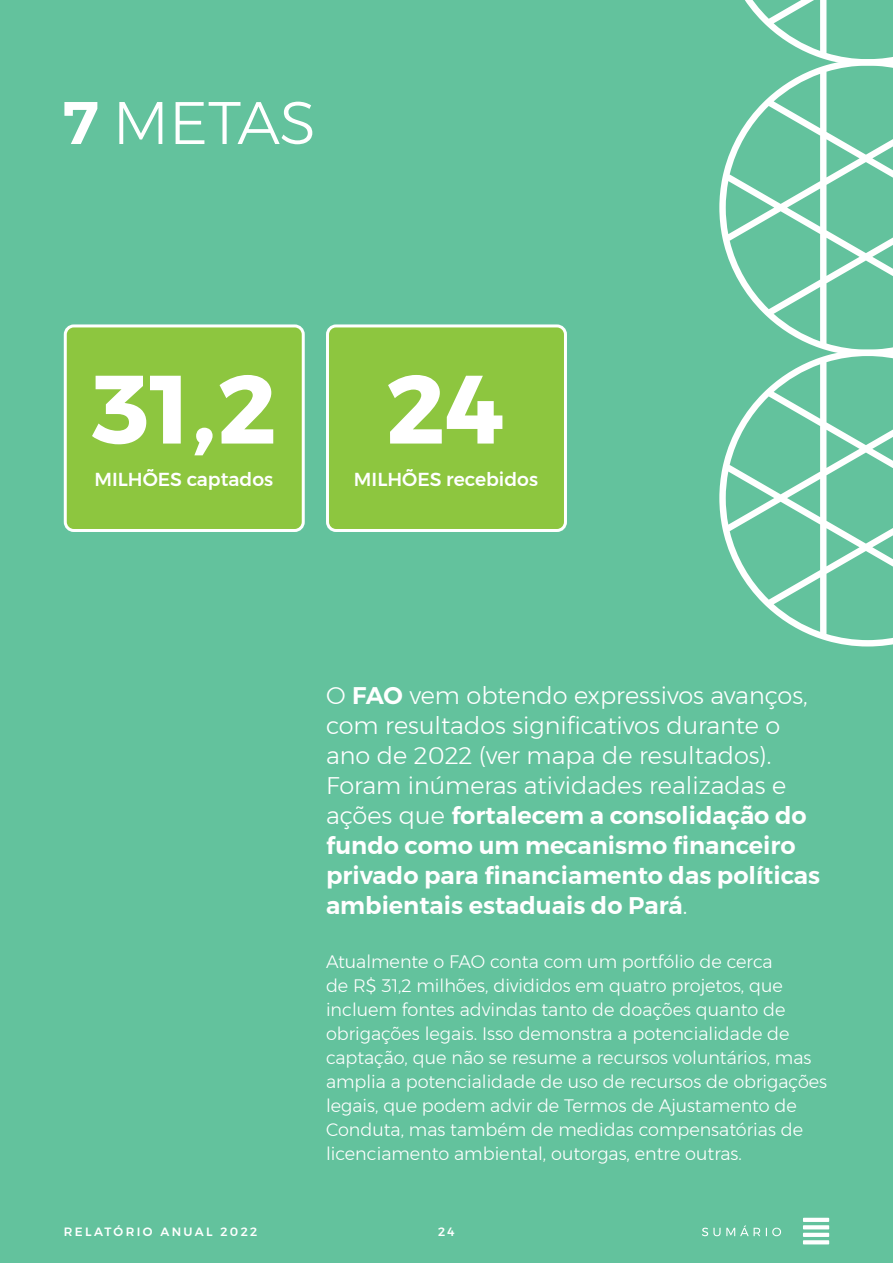
<style>
.page{position:relative;width:893px;height:1263px;background:#63c29d}
.page>*{position:absolute;margin:0;border:0;box-sizing:border-box;transform-origin:0 0}
.t1{font:700 96.75px "Montserrat";color:#fff}
.t2{font:300 60px "Montserrat";letter-spacing:-.005em;color:#fff}
.t3{font:300 24px/30px "Montserrat";color:#fff}
.t4{font:500 18.75px "Montserrat";color:#fff}
.t5{font:300 18px/24px "Montserrat";color:#fff}
.t6{font:500 12px "Montserrat";letter-spacing:.2em;color:#fff}
.s1{font-weight:600}
</style>
<div class="page">
<div style="left:65px;top:326px;width:238px;height:204px;background:#8dc63f;border-radius:9px"></div>
<div style="left:64px;top:324px;width:241px;height:208px;border:3px solid #fff;border-radius:9px"></div>
<div style="left:327px;top:326px;width:238px;height:204px;background:#8dc63f;border-radius:9px"></div>
<div style="left:326px;top:324px;width:241px;height:208px;border:3px solid #fff;border-radius:9px"></div>
<svg style="left:745px;top:0;width:148px;height:59px"></svg>
<svg style="left:719px;top:59px;width:174px;height:291px"></svg>
<svg style="left:719px;top:350px;width:174px;height:296px"></svg>
<svg style="left:803px;top:1218px;width:26px;height:26px"></svg>
<svg style="left:702px;top:1225px;width:79px;height:11px"></svg>
<h2 class="t2" style="left:64px;top:78px;width:254px"><span class="s1">7</span> METAS</h2>
<h1 class="t1" style="left:91px;top:332px;width:187px">31,2</h1>
<p class="t4" style="left:94px;top:464px;width:180px">MILHÕES captados</p>
<h1 class="t1" style="left:386px;top:332px;width:121px">24</h1>
<p class="t4" style="left:354px;top:464px;width:186px">MILHÕES recebidos</p>
<p class="t3" style="left:326px;top:680px;width:496px">O <span class="s1">FAO</span> vem obtendo expressivos avanços, com resultados significativos durante o ano de 2022 (ver mapa de resultados).<br>Foram inúmeras atividades realizadas e ações que <span class="s1">fortalecem a consolidação do fundo como um mecanismo financeiro privado para financiamento das políticas ambientais estaduais do Pará</span>.</p>
<p class="t5" style="left:326px;top:949px;width:503px">Atualmente o FAO conta com um portfólio de cerca<br>de R$ 31,2 milhões, divididos em quatro projetos, que incluem fontes advindas tanto de doações quanto de obrigações legais. Isso demonstra a potencialidade de captação, que não se resume a recursos voluntários, mas amplia a potencialidade de uso de recursos de obrigações legais, que podem advir de Termos de Ajustamento de Conduta, mas também de medidas compensatórias de licenciamento ambiental, outorgas, entre outras.</p>
<p class="t6" style="left:64px;top:1222px;width:195px">RELATÓRIO ANUAL 2022</p>
<p class="t6" style="left:438px;top:1222px;width:18px">24</p>
</div>
